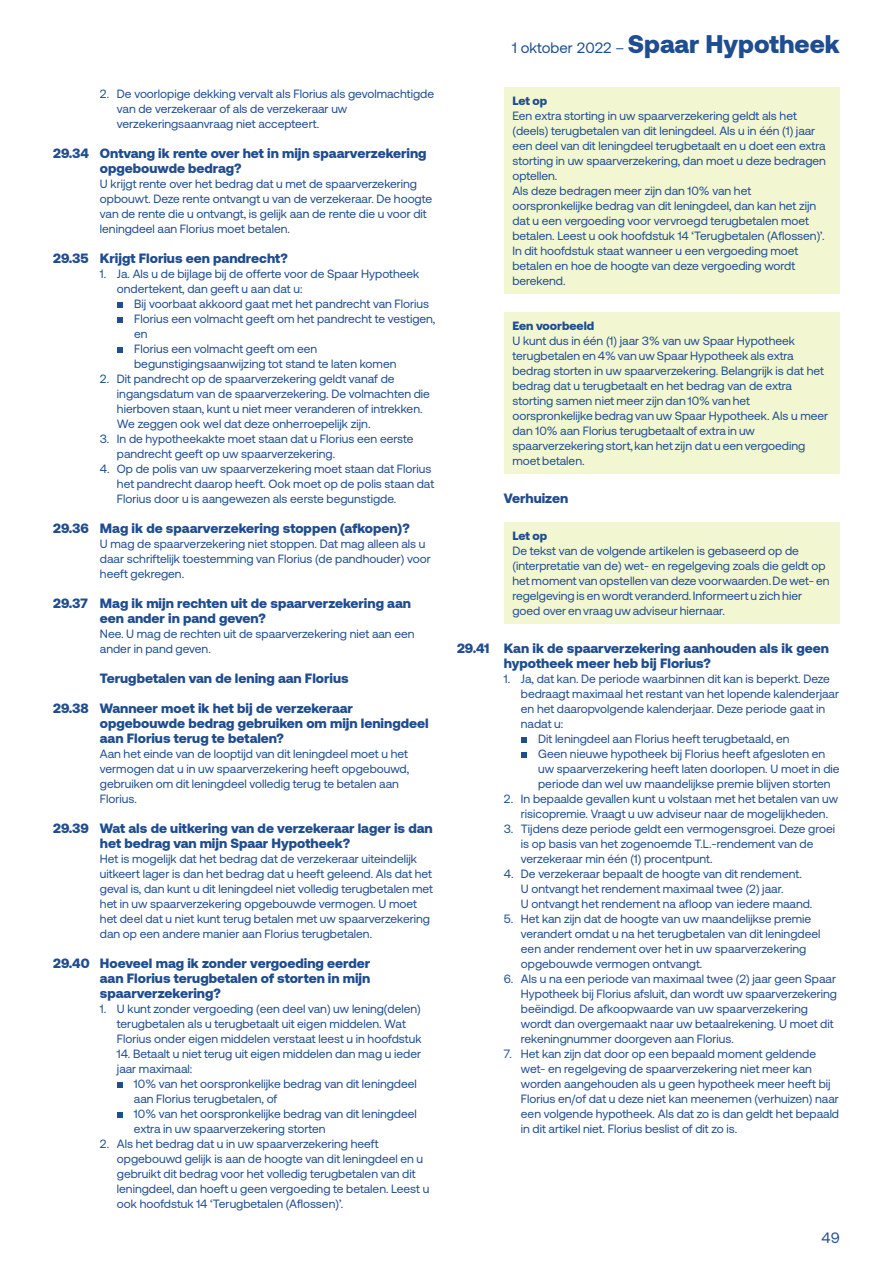
<style>
.page{position:relative;width:893px;height:1263px;background:#fff}
.page>*{position:absolute;margin:0;border:0;box-sizing:border-box;transform-origin:0 0}
.t1{font:900 25.5px "Aeonik";color:#1f4d8f}
.t2{font:15px "Aeonik";color:#1f4d8f}
.t3{font:900 13.5px/15px "Aeonik";color:#1f4d8f}
.t4{font:12px/15px "Aeonik";color:#1f4d8f}
.t5{font:900 12px "Aeonik";color:#1f4d8f}
.s1{font-weight:400;font-size:15px}
</style>
<div class="page">
<svg style="left:117px;top:302px;width:6px;height:6px"></svg>
<svg style="left:117px;top:317px;width:6px;height:6px"></svg>
<svg style="left:117px;top:347px;width:6px;height:6px"></svg>
<svg style="left:117px;top:1082px;width:6px;height:6px"></svg>
<svg style="left:117px;top:1112px;width:6px;height:6px"></svg>
<div style="left:504px;top:87px;width:336px;height:206px;background:#f2f7d2"></div>
<div style="left:504px;top:312px;width:336px;height:161px;background:#f2f7d2"></div>
<div style="left:504px;top:522px;width:336px;height:101px;background:#f2f7d2"></div>
<svg style="left:521px;top:737px;width:6px;height:6px"></svg>
<svg style="left:521px;top:752px;width:6px;height:6px"></svg>
<p class="t4" style="left:117px;top:87px;width:319px;text-indent:-17px">2. De voorlopige dekking vervalt als Florius als gevolmachtigde van de verzekeraar of als de verzekeraar uw verzekeringsaanvraag niet accepteert.</p>
<p class="t3" style="left:100px;top:146px;width:328px;text-indent:-47px">29.34 Ontvang ik rente over het in mijn spaarverzekering opgebouwde bedrag?</p>
<p class="t4" style="left:100px;top:177px;width:334px">U krijgt rente over het bedrag dat u met de spaarverzekering opbouwt. Deze rente ontvangt u van de verzekeraar. De hoogte van de rente die u ontvangt, is gelijk aan de rente die u voor dit leningdeel aan Florius moet betalen.</p>
<p class="t3" style="left:53px;top:251px;width:236px">29.35 Krijgt Florius een pandrecht?</p>
<p class="t4" style="left:117px;top:267px;width:304px;text-indent:-17px">1. Ja. Als u de bijlage bij de offerte voor de Spaar Hypotheek ondertekent, dan geeft u aan dat u:</p>
<p class="t4" style="left:134px;top:297px;width:303px">Bij voorbaat akkoord gaat met het pandrecht van Florius Florius een volmacht geeft om het pandrecht te vestigen, en<br>Florius een volmacht geeft om een begunstigingsaanwijzing tot stand te laten komen</p>
<p class="t4" style="left:117px;top:372px;width:315px;text-indent:-17px">2. Dit pandrecht op de spaarverzekering geldt vanaf de ingangsdatum van de spaarverzekering. De volmachten die hierboven staan, kunt u niet meer veranderen of intrekken.<br>We zeggen ook wel dat deze onherroepelijk zijn.</p>
<p class="t4" style="left:117px;top:432px;width:298px;text-indent:-17px">3. In de hypotheekakte moet staan dat u Florius een eerste pandrecht geeft op uw spaarverzekering.</p>
<p class="t4" style="left:117px;top:462px;width:319px;text-indent:-17px">4. Op de polis van uw spaarverzekering moet staan dat Florius het pandrecht daarop heeft. Ook moet op de polis staan dat<br>Florius door u is aangewezen als eerste begunstigde.</p>
<p class="t3" style="left:53px;top:521px;width:358px">29.36 Mag ik de spaarverzekering stoppen (afkopen)?</p>
<p class="t4" style="left:100px;top:537px;width:332px">U mag de spaarverzekering niet stoppen. Dat mag alleen als u daar schriftelijk toestemming van Florius (de pandhouder) voor heeft gekregen.</p>
<p class="t3" style="left:100px;top:596px;width:312px;text-indent:-47px">29.37 Mag ik mijn rechten uit de spaarverzekering aan een ander in pand geven?</p>
<p class="t4" style="left:100px;top:627px;width:316px">Nee. U mag de rechten uit de spaarverzekering niet aan een ander in pand geven.</p>
<p class="t3" style="left:100px;top:671px;width:250px">Terugbetalen van de lening aan Florius</p>
<p class="t3" style="left:100px;top:701px;width:330px;text-indent:-47px">29.38 Wanneer moet ik het bij de verzekeraar opgebouwde bedrag gebruiken om mijn leningdeel aan Florius terug te betalen?</p>
<p class="t4" style="left:100px;top:747px;width:311px">Aan het einde van de looptijd van dit leningdeel moet u het vermogen dat u in uw spaarverzekering heeft opgebouwd, gebruiken om dit leningdeel volledig terug te betalen aan Florius.</p>
<p class="t3" style="left:100px;top:821px;width:334px;text-indent:-47px">29.39 Wat als de uitkering van de verzekeraar lager is dan het bedrag van mijn Spaar Hypotheek?</p>
<p class="t4" style="left:100px;top:852px;width:335px">Het is mogelijk dat het bedrag dat de verzekeraar uiteindelijk uitkeert lager is dan het bedrag dat u heeft geleend. Als dat het geval is, dan kunt u dit leningdeel niet volledig terugbetalen met het in uw spaarverzekering opgebouwde vermogen. U moet het deel dat u niet kunt terug betalen met uw spaarverzekering dan op een andere manier aan Florius terugbetalen.</p>
<p class="t3" style="left:100px;top:956px;width:272px;text-align:justify;text-indent:-47px">29.40 Hoeveel mag ik zonder vergoeding eerder aan Florius terugbetalen of storten in mijn spaarverzekering?</p>
<p class="t4" style="left:117px;top:1002px;width:306px;text-indent:-17px">1. U kunt zonder vergoeding (een deel van) uw lening(delen) terugbetalen als u terugbetaalt uit eigen middelen. Wat<br>Florius onder eigen middelen verstaat leest u in hoofdstuk</p>
<p class="t4" style="left:117px;top:1047px;width:306px">14. Betaalt u niet terug uit eigen middelen dan mag u ieder jaar maximaal:</p>
<p class="t4" style="left:134px;top:1077px;width:284px">10% van het oorspronkelijke bedrag van dit leningdeel aan Florius terugbetalen, of<br>10% van het oorspronkelijke bedrag van dit leningdeel extra in uw spaarverzekering storten</p>
<p class="t4" style="left:117px;top:1137px;width:314px;text-indent:-17px">2. Als het bedrag dat u in uw spaarverzekering heeft opgebouwd gelijk is aan de hoogte van dit leningdeel en u gebruikt dit bedrag voor het volledig terugbetalen van dit leningdeel, dan hoeft u geen vergoeding te betalen. Leest u ook hoofdstuk 14 ‘Terugbetalen (Aflossen)’.</p>
<h1 class="t1" style="left:512px;top:29px;width:329px"><span class="s1">1 oktober 2022 –</span> Spaar Hypotheek</h1>
<p class="t5" style="left:512px;top:93px;width:36px">Let op</p>
<p class="t4" style="left:512px;top:108px;width:315px">Een extra storting in uw spaarverzekering geldt als het (deels) terugbetalen van dit leningdeel. Als u in één (1) jaar een deel van dit leningdeel terugbetaalt en u doet een extra storting in uw spaarverzekering, dan moet u deze bedragen optellen.<br>Als deze bedragen meer zijn dan 10% van het oorspronkelijke bedrag van dit leningdeel, dan kan het zijn dat u een vergoeding voor vervroegd terugbetalen moet betalen. Leest u ook hoofdstuk 14 ‘Terugbetalen (Aflossen)’.<br>In dit hoofdstuk staat wanneer u een vergoeding moet betalen en hoe de hoogte van deze vergoeding wordt berekend.</p>
<p class="t5" style="left:512px;top:318px;width:83px">Een voorbeeld</p>
<p class="t4" style="left:512px;top:333px;width:317px">U kunt dus in één (1) jaar 3% van uw Spaar Hypotheek terugbetalen en 4% van uw Spaar Hypotheek als extra bedrag storten in uw spaarverzekering. Belangrijk is dat het bedrag dat u terugbetaalt en het bedrag van de extra storting samen niet meer zijn dan 10% van het oorspronkelijke bedrag van uw Spaar Hypotheek. Als u meer dan 10% aan Florius terugbetaalt of extra in uw spaarverzekering stort, kan het zijn dat u een vergoeding moet betalen.</p>
<p class="t3" style="left:504px;top:491px;width:66px">Verhuizen</p>
<p class="t5" style="left:512px;top:528px;width:36px">Let op</p>
<p class="t4" style="left:512px;top:543px;width:319px">De tekst van de volgende artikelen is gebaseerd op de (interpretatie van de) wet- en regelgeving zoals die geldt op het moment van opstellen van deze voorwaarden. De wet- en regelgeving is en wordt veranderd. Informeert u zich hier goed over en vraag uw adviseur hiernaar.</p>
<p class="t3" style="left:504px;top:641px;width:326px;text-indent:-47px">29.41 Kan ik de spaarverzekering aanhouden als ik geen hypotheek meer heb bij Florius?</p>
<p class="t4" style="left:504px;top:672px;width:328px">1. Ja, dat kan. De periode waarbinnen dit kan is beperkt. Deze</p>
<p class="t4" style="left:521px;top:687px;width:320px">bedraagt maximaal het restant van het lopende kalenderjaar</p>
<p class="t4" style="left:521px;top:702px;width:306px">en het daaropvolgende kalenderjaar. Deze periode gaat in</p>
<p class="t4" style="left:521px;top:717px;width:44px">nadat u:</p>
<p class="t4" style="left:538px;top:732px;width:253px">Dit leningdeel aan Florius heeft terugbetaald, en</p>
<p class="t4" style="left:538px;top:747px;width:289px">Geen nieuwe hypotheek bij Florius heeft afgesloten en</p>
<p class="t4" style="left:538px;top:762px;width:303px">uw spaarverzekering heeft laten doorlopen. U moet in die</p>
<p class="t4" style="left:538px;top:777px;width:294px">periode dan wel uw maandelijkse premie blijven storten</p>
<p class="t4" style="left:504px;top:792px;width:336px;text-align:center">2. In bepaalde gevallen kunt u volstaan met het betalen van uw risicopremie. Vraagt u uw adviseur naar de mogelijkheden.</p>
<p class="t4" style="left:521px;top:822px;width:316px;text-indent:-17px">3. Tijdens deze periode geldt een vermogensgroei. Deze groei is op basis van het zogenoemde T.L.-rendement van de verzekeraar min één (1) procentpunt.</p>
<p class="t4" style="left:521px;top:867px;width:293px;text-indent:-17px">4. De verzekeraar bepaalt de hoogte van dit rendement.<br>U ontvangt het rendement maximaal twee (2) jaar.<br>U ontvangt het rendement na afloop van iedere maand.</p>
<p class="t4" style="left:521px;top:912px;width:301px;text-indent:-17px">5. Het kan zijn dat de hoogte van uw maandelijkse premie verandert omdat u na het terugbetalen van dit leningdeel een ander rendement over het in uw spaarverzekering opgebouwde vermogen ontvangt.</p>
<p class="t4" style="left:521px;top:972px;width:317px;text-indent:-17px">6. Als u na een periode van maximaal twee (2) jaar geen Spaar Hypotheek bij Florius afsluit, dan wordt uw spaarverzekering beëindigd. De afkoopwaarde van uw spaarverzekering wordt dan overgemaakt naar uw betaalrekening. U moet dit rekeningnummer doorgeven aan Florius.</p>
<p class="t4" style="left:521px;top:1047px;width:320px;text-indent:-17px">7. Het kan zijn dat door op een bepaald moment geldende wet- en regelgeving de spaarverzekering niet meer kan worden aangehouden als u geen hypotheek meer heeft bij Florius en/of dat u deze niet kan meenemen (verhuizen) naar een volgende hypotheek. Als dat zo is dan geldt het bepaald in dit artikel niet. Florius beslist of dit zo is.</p>
<p class="t2" style="left:822px;top:1229px;width:20px">49</p>
</div>
